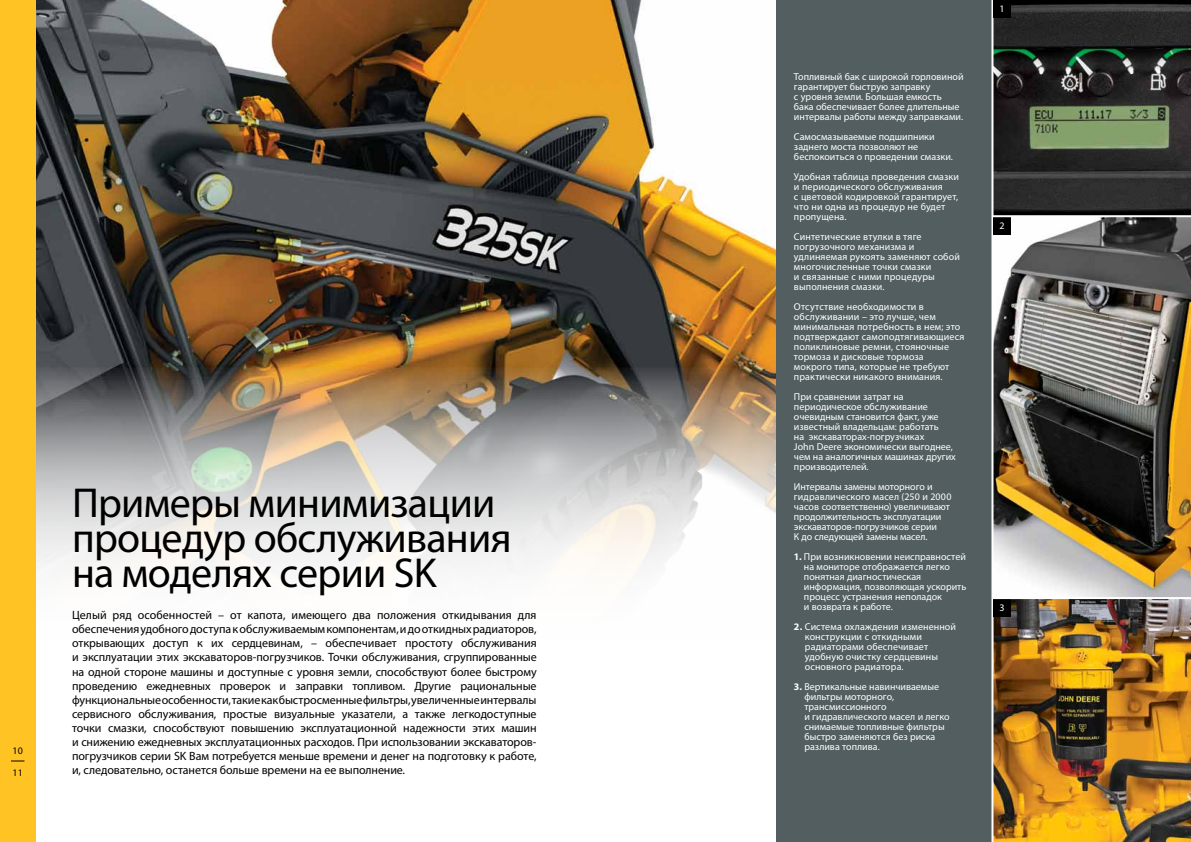
<style>
.page{position:relative;width:1191px;height:842px;background:#fff}
.page>*{position:absolute;margin:0;border:0;box-sizing:border-box;transform-origin:0 0}
.t1{font:42px/35px "Myriad Pro";letter-spacing:-.02em;color:#000}
.t2{font:12px/14px "Myriad Pro";letter-spacing:-.005em;color:#000;text-align:justify}
.t3{font:10px/10px "Myriad Pro";letter-spacing:.005em;color:#fff}
.t4{font:10px "Myriad Pro";color:#000}
.s1{font-weight:700}
</style>
<div class="page">
<img style="left:36px;top:0;width:740px;height:368px">
<img style="left:36px;top:368px;width:740px;height:199px">
<img style="left:993px;top:0;width:198px;height:842px">
<hr style="left:1003px;top:639px;width:188px;height:2px;background:#fff">
<div style="left:776px;top:0;width:216px;height:842px;background:#525e60"></div>
<hr style="left:991px;top:0;width:2px;height:842px;background:#fff">
<div style="left:993px;top:0;width:17px;height:17px;background:#000"></div>
<div style="left:993px;top:217px;width:17px;height:17px;background:#000"></div>
<div style="left:993px;top:599px;width:17px;height:17px;background:#000"></div>
<hr style="left:992px;top:597px;width:199px;height:2px;background:#fff">
<hr style="left:992px;top:215px;width:199px;height:2px;background:#fff">
<div style="left:0;top:0;width:36px;height:842px;background:#ffc424"></div>
<svg style="left:11px;top:760px;width:14px;height:1px"></svg>
<p class="t4" style="left:13px;top:744px;width:12px">10</p>
<p class="t4" style="left:13px;top:766px;width:12px">11</p>
<h1 class="t1" style="left:72px;top:485px;width:441px">Примеры минимизации процедур обслуживания на моделях серии SK</h1>
<p class="t2" style="left:72px;top:608px;width:466px">Целый ряд особенностей – от капота, имеющего два положения откидывания для обеспечения удобного доступа к обслуживаемым компонентам, и до откидных радиаторов, открывающих доступ к их сердцевинам, – обеспечивает простоту обслуживания и эксплуатации этих экскаваторов-погрузчиков. Точки обслуживания, сгруппированные на одной стороне машины и доступные с уровня земли, способствуют более быстрому проведению ежедневных проверок и заправки топливом. Другие рациональные функциональные особенности, такие как быстросменные фильтры, увеличенные интервалы сервисного обслуживания, простые визуальные указатели, а также легкодоступные точки смазки, способствуют повышению эксплуатационной надежности этих машин и снижению ежедневных эксплуатационных расходов. При использовании экскаваторов&shy;погрузчиков серии SK Вам потребуется меньше времени и денег на подготовку к работе, и, следовательно, останется больше времени на ее выполнение.</p>
<p class="t3" style="left:794px;top:71px;width:171px">Топливный бак с широкой горловиной гарантирует быструю заправку<br>с уровня земли. Большая емкость бака обеспечивает более длительные интервалы работы между заправками.</p>
<p class="t3" style="left:794px;top:131px;width:160px">Самосмазываемые подшипники заднего моста позволяют не беспокоиться о проведении смазки.</p>
<p class="t3" style="left:794px;top:171px;width:166px">Удобная таблица проведения смазки и периодического обслуживания<br>с цветовой кодировкой гарантирует, что ни одна из процедур не будет пропущена.</p>
<p class="t3" style="left:794px;top:231px;width:167px">Синтетические втулки в тяге погрузочного механизма и удлиняемая рукоять заменяют собой многочисленные точки смазки<br>и связанные с ними процедуры выполнения смазки.</p>
<p class="t3" style="left:794px;top:301px;width:172px">Отсутствие необходимости в обслуживании – это лучше, чем минимальная потребность в нем; это подтверждают самоподтягивающиеся поликлиновые ремни, стояночные тормоза и дисковые тормоза<br>мокрого типа, которые не требуют практически никакого внимания.</p>
<p class="t3" style="left:794px;top:391px;width:163px">При сравнении затрат на периодическое обслуживание очевидным становится факт, уже известный владельцам: работать<br>на экскаваторах-погрузчиках<br>John Deere экономически выгоднее, чем на аналогичных машинах других производителей.</p>
<p class="t3" style="left:794px;top:481px;width:159px">Интервалы замены моторного и гидравлического масел (250 и 2000 часов соответственно) увеличивают продолжительность эксплуатации экскаваторов-погрузчиков серии<br>К до следующей замены масел.</p>
<p class="t3" style="left:804px;top:551px;width:164px;text-indent:-10px"><span class="s1">1.</span> При возникновении неисправностей на мониторе отображается легко понятная диагностическая информация, позволяющая ускорить процесс устранения неполадок<br>и возврата к работе.</p>
<p class="t3" style="left:805px;top:621px;width:153px;text-indent:-11px"><span class="s1">2.</span> Система охлаждения измененной конструкции с откидными радиаторами обеспечивает удобную очистку сердцевины основного радиатора.</p>
<p class="t3" style="left:804px;top:681px;width:147px;text-indent:-10px"><span class="s1">3.</span> Вертикальные навинчиваемые фильтры моторного, трансмиссионного<br>и гидравлического масел и легко снимаемые топливные фильтры быстро заменяются без риска разлива топлива.</p>
<p class="t3" style="left:999px;top:3px;width:7px">1</p>
<p class="t3" style="left:999px;top:220px;width:7px">2</p>
<p class="t3" style="left:999px;top:602px;width:7px">3</p>
</div>
